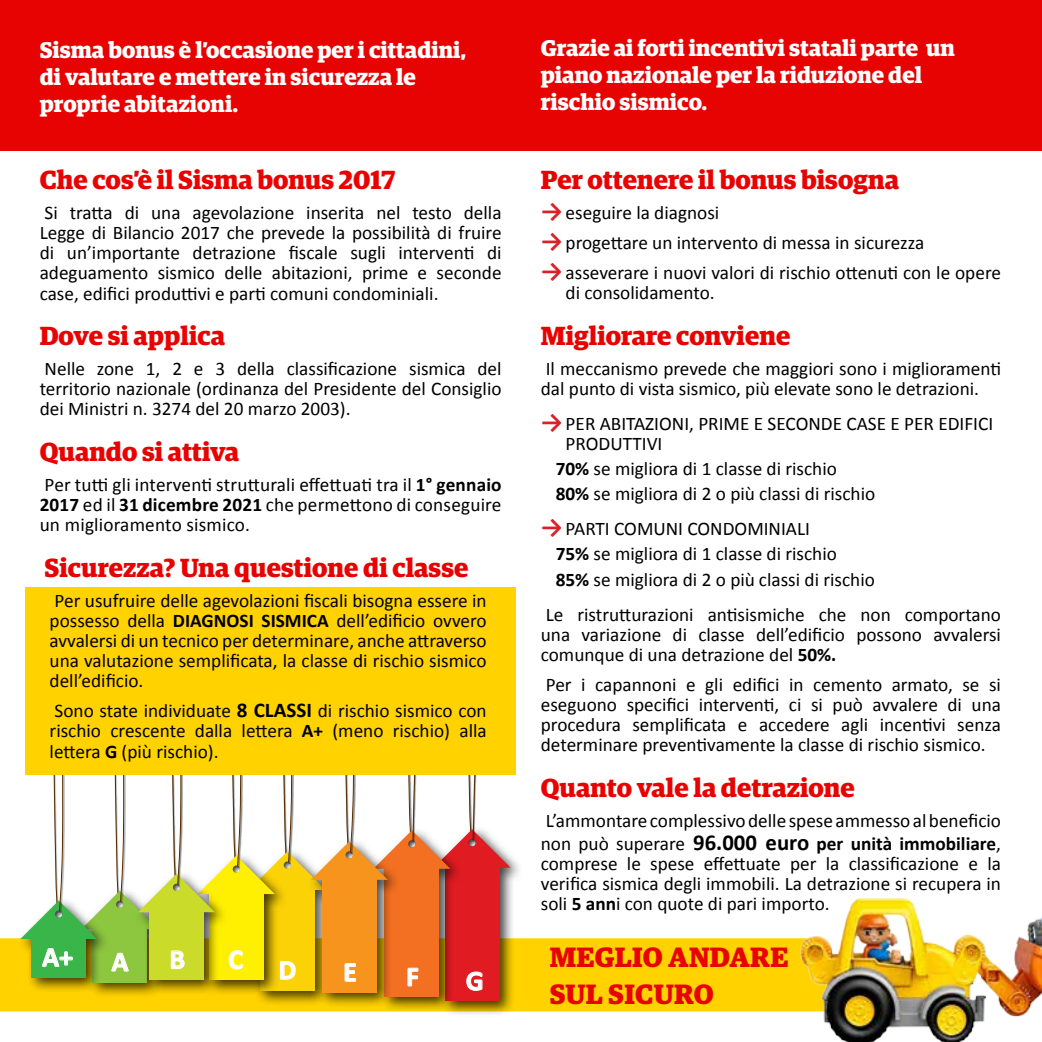
<style>
.page{position:relative;width:1042px;height:1042px;background:#fff}
.page>*{position:absolute;margin:0;border:0;box-sizing:border-box;transform-origin:0 0}
.t1{font:700 28px/36.2px "Guardian Egyp";letter-spacing:.01em;color:#e70302}
.t2{font:700 28px "Calibri";color:#fff}
.t3{font:700 26.25px "Guardian Egyp";color:#e70302}
.t4{font:700 22.75px/27.3px "Guardian Egyp";color:#fff}
.t5{font:19.25px/20.1px "Calibri";color:#000;text-align:justify}
.s1{font-weight:700}
.s2{font-weight:700;font-size:21px}
.s3{font-weight:700;font-size:24.5px;color:#da2128}
.s4{font-weight:700;font-size:22.75px}
</style>
<div class="page">
<div style="left:0;top:938px;width:798px;height:73px;background:#ffd200"></div>
<div style="left:0;top:0;width:1042px;height:151px;background:#e70302"></div>
<div style="left:78px;top:886px;width:94px;height:112px;background:#000;opacity:.75"></div>
<div style="left:93px;top:928px;width:54px;height:54px;background:#8dc63f"></div>
<svg style="left:111px;top:952px;width:18px;height:20px"></svg>
<div style="left:17px;top:896px;width:94px;height:97px;background:#000;opacity:.75"></div>
<div style="left:32px;top:937px;width:54px;height:40px;background:#39b54a"></div>
<svg style="left:42px;top:948px;width:31px;height:19px"></svg>
<div style="left:430px;top:825px;width:94px;height:192px;background:#000;opacity:.75"></div>
<div style="left:445px;top:866px;width:54px;height:135px;background:#e11b22"></div>
<svg style="left:466px;top:971px;width:17px;height:20px"></svg>
<div style="left:245px;top:847px;width:95px;height:159px;background:#000;opacity:.75"></div>
<div style="left:260px;top:888px;width:55px;height:102px;background:#fbd206"></div>
<svg style="left:289px;top:961px;width:7px;height:19px"></svg>
<div style="left:370px;top:826px;width:94px;height:186px;background:#000;opacity:.75"></div>
<div style="left:385px;top:867px;width:54px;height:130px;background:#f36f21"></div>
<svg style="left:407px;top:967px;width:12px;height:19px"></svg>
<div style="left:194px;top:851px;width:95px;height:144px;background:#000;opacity:.75"></div>
<div style="left:209px;top:893px;width:55px;height:87px;background:#ffef00"></div>
<svg style="left:229px;top:950px;width:14px;height:19px"></svg>
<div style="left:307px;top:837px;width:95px;height:171px;background:#000;opacity:.75"></div>
<div style="left:322px;top:878px;width:54px;height:114px;background:#f7941e"></div>
<svg style="left:344px;top:963px;width:12px;height:19px"></svg>
<div style="left:134px;top:869px;width:95px;height:126px;background:#000;opacity:.75"></div>
<div style="left:149px;top:911px;width:55px;height:69px;background:#cbdb2a"></div>
<svg style="left:20px;top:775px;width:490px;height:164px"></svg>
<svg style="left:170px;top:950px;width:15px;height:19px"></svg>
<div style="left:25px;top:587px;width:490px;height:188px;background:#ffd200"></div>
<img style="left:798px;top:898px;width:244px;height:144px">
<p class="t4" style="left:40px;top:34px;width:428px">Sisma bonus è l’occasione per i cittadini, di valutare e mettere in sicurezza le proprie abitazioni.</p>
<h2 class="t3" style="left:40px;top:160px;width:357px">Che cos’è il Sisma bonus 2017</h2>
<p class="t5" style="left:40px;top:202px;width:463px">Si tratta di una agevolazione inserita nel testo della Legge di Bilancio 2017 che prevede la possibilità di fruire di un’importante detrazione fiscale sugli interventi di adeguamento sismico delle abitazioni, prime e seconde case, edifici produttivi e parti comuni condominiali.</p>
<h2 class="t3" style="left:40px;top:316px;width:187px">Dove si applica</h2>
<p class="t5" style="left:40px;top:358px;width:463px">Nelle zone 1, 2 e 3 della classificazione sismica del territorio nazionale (ordinanza del Presidente del Consiglio dei Ministri n. 3274 del 20 marzo 2003).</p>
<h2 class="t3" style="left:40px;top:432px;width:201px">Quando si attiva</h2>
<p class="t5" style="left:40px;top:473px;width:463px">Per tutti gli interventi strutturali effettuati tra il <span class="s1">1° gennaio 2017</span> ed il <span class="s1">31 dicembre 2021</span> che permettono di conseguire un miglioramento sismico.</p>
<h2 class="t3" style="left:45px;top:547px;width:425px">Sicurezza? Una questione di classe</h2>
<p class="t5" style="left:50px;top:589px;width:439px">Per usufruire delle agevolazioni fiscali bisogna essere in possesso della <span class="s1">DIAGNOSI SISMICA</span> dell’edificio ovvero avvalersi di un tecnico per determinare, anche attraverso una valutazione semplificata, la classe di rischio sismico dell’edificio.</p>
<p class="t5" style="left:50px;top:700px;width:439px">Sono state individuate <span class="s2">8 CLASSI</span> di rischio sismico con rischio crescente dalla lettera <span class="s1">A+</span> (meno rischio) alla lettera <span class="s1">G</span> (più rischio).</p>
<h1 class="t2" style="left:42px;top:940px;width:32px">A+</h1>
<h1 class="t2" style="left:112px;top:944px;width:18px">A</h1>
<h1 class="t2" style="left:169px;top:942px;width:17px">B</h1>
<h1 class="t2" style="left:228px;top:942px;width:16px">C</h1>
<h1 class="t2" style="left:278px;top:952px;width:19px">D</h1>
<h1 class="t2" style="left:406px;top:959px;width:14px">F</h1>
<h1 class="t2" style="left:343px;top:954px;width:15px">E</h1>
<h1 class="t2" style="left:466px;top:963px;width:19px">G</h1>
<p class="t4" style="left:541px;top:32px;width:416px">Grazie ai forti incentivi statali parte un piano nazionale per la riduzione del rischio sismico.</p>
<h2 class="t3" style="left:541px;top:160px;width:360px">Per ottenere il bonus bisogna</h2>
<p class="t5" style="left:541px;top:202px;width:180px"><span class="s3">→</span>eseguire la diagnosi</p>
<p class="t5" style="left:541px;top:232px;width:385px"><span class="s3">→</span>progettare un intervento di messa in sicurezza</p>
<p class="t5" style="left:566px;top:262px;width:437px;text-indent:-25px"><span class="s3">→</span>asseverare i nuovi valori di rischio ottenuti con le opere di consolidamento.</p>
<h2 class="t3" style="left:541px;top:315px;width:251px">Migliorare conviene</h2>
<p class="t5" style="left:541px;top:357px;width:462px">Il meccanismo prevede che maggiori sono i miglioramenti dal punto di vista sismico, più elevate sono le detrazioni.</p>
<p class="t5" style="left:566px;top:413px;width:429px;text-indent:-25px"><span class="s3">→</span>PER ABITAZIONI, PRIME E SECONDE CASE E PER EDIFICI<br>PRODUTTIVI</p>
<p class="t5" style="left:556px;top:455px;width:321px;line-height:25px"><span class="s1">70%</span> se migliora di 1 classe di rischio<br><span class="s1">80%</span> se migliora di 2 o più classi di rischio</p>
<p class="t5" style="left:556px;top:515px;width:321px;line-height:25px;text-align:left;text-indent:-15px"><span class="s3">→</span>PARTI COMUNI CONDOMINIALI<br><span class="s1">75%</span> se migliora di 1 classe di rischio<br><span class="s1">85%</span> se migliora di 2 o più classi di rischio</p>
<p class="t5" style="left:541px;top:603px;width:462px">Le ristrutturazioni antisismiche che non comportano una variazione di classe dell’edificio possono avvalersi comunque di una detrazione del <span class="s1">50%.</span></p>
<p class="t5" style="left:541px;top:673px;width:462px">Per i capannoni e gli edifici in cemento armato, se si eseguono specifici interventi, ci si può avvalere di una procedura semplificata e accedere agli incentivi senza determinare preventivamente la classe di rischio sismico.</p>
<h2 class="t3" style="left:541px;top:767px;width:315px">Quanto vale la detrazione</h2>
<p class="t5" style="left:541px;top:808px;width:462px;line-height:23.1px">L’ammontare complessivo delle spese ammesso al beneficio non può superare <span class="s4">96.000 euro</span> <span class="s1">per unità immobiliare</span>,</p>
<p class="t5" style="left:541px;top:852px;width:462px">comprese le spese effettuate per la classificazione e la verifica sismica degli immobili. La detrazione si recupera in soli <span class="s1">5 ann</span>i con quote di pari importo.</p>
<h1 class="t1" style="left:550px;top:936px;width:240px">MEGLIO ANDARE<br>SUL SICURO</h1>
</div>
